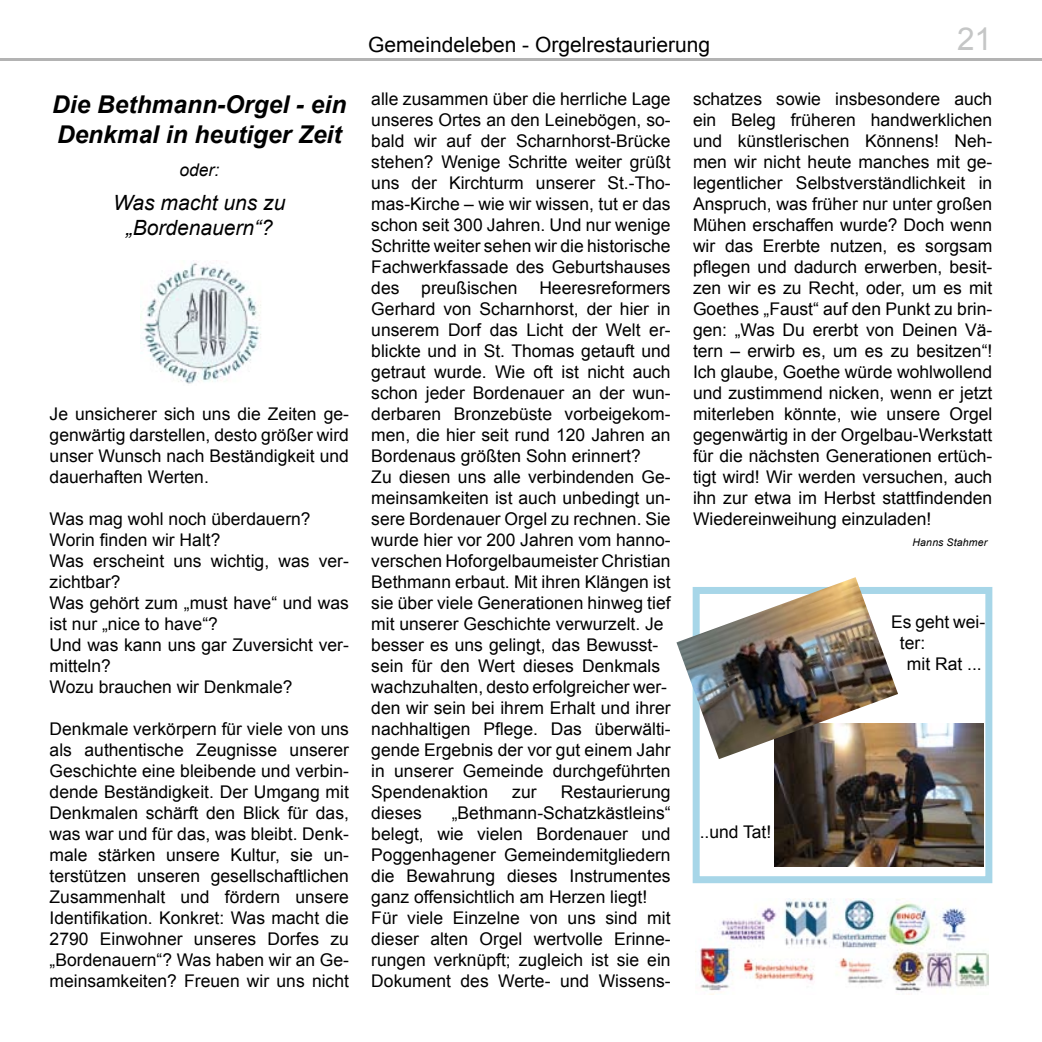
<style>
.page{position:relative;width:1042px;height:1042px;background:#fff}
.page>*{position:absolute;margin:0;border:0;box-sizing:border-box;transform-origin:0 0}
.t1{font:31.5px "Arial";color:#c5c6c6}
.t2{font:italic 700 24.5px/29.4px "Arial";color:#000}
.t3{font:21px "Arial";color:#000}
.t4{font:italic 21px/25.2px "Arial";color:#000;text-align:center}
.t5{font:17.5px/21px "Arial";color:#000;text-align:justify}
.t6{font:italic 17.5px "Arial";color:#000}
.t7{font:italic 10.5px "Arial";letter-spacing:.02em;color:#000}
</style>
<div class="page">
<hr style="left:0;top:58px;width:1042px;height:3px;background:#000">
<img style="left:700px;top:898px;width:288px;height:96px">
<div style="left:693px;top:587px;width:299px;height:296px;border:7px solid #a7d6e8"></div>
<img style="left:774px;top:723px;width:209px;height:143px">
<img style="left:676px;top:577px;width:222px;height:182px">
<img style="left:140px;top:262px;width:121px;height:122px">
<h2 class="t2" style="left:52px;top:91px;width:296px">Die Bethmann-Orgel - ein<br>Denkmal in heutiger Zeit</h2>
<p class="t6" style="left:179px;top:159px;width:41px">oder:</p>
<p class="t4" style="left:113px;top:190px;width:174px">Was macht uns zu „Bordenauern“?</p>
<p class="t5" style="left:50px;top:403px;width:301px">Je unsicherer sich uns die Zeiten ge&shy;genwärtig darstellen, desto größer wird unser Wunsch nach Beständigkeit und dauerhaften Werten.</p>
<p class="t5" style="left:50px;top:508px;width:301px;text-align:left">Was mag wohl noch überdauern?<br>Worin finden wir Halt?<br>Was erscheint uns wichtig, was ver&shy;zichtbar?<br>Was gehört zum „must have“ und was ist nur „nice to have“?<br>Und was kann uns gar Zuversicht ver&shy;mitteln?<br>Wozu brauchen wir Denkmale?</p>
<p class="t5" style="left:50px;top:718px;width:301px">Denkmale verkörpern für viele von uns als authentische Zeugnisse unserer Geschichte eine bleibende und verbin&shy;dende Beständigkeit. Der Umgang mit Denkmalen schärft den Blick für das, was war und für das, was bleibt. Denk&shy;male stärken unsere Kultur, sie un&shy;terstützen unseren gesellschaftlichen Zusammenhalt und fördern unsere Identifikation. Konkret: Was macht die 2790 Einwohner unseres Dorfes zu „Bordenauern“? Was haben wir an Ge&shy;meinsamkeiten? Freuen wir uns nicht</p>
<p class="t3" style="left:368px;top:30px;width:343px">Gemeindeleben - Orgelrestaurierung</p>
<h1 class="t1" style="left:957px;top:17px;width:37px">21</h1>
<p class="t5" style="left:371px;top:88px;width:301px;text-align:left">alle zusammen über die herrliche Lage unseres Ortes an den Leinebögen, so&shy;bald wir auf der Scharnhorst-Brücke stehen? Wenige Schritte weiter grüßt uns der Kirchturm unserer St.-Tho&shy;mas-Kirche – wie wir wissen, tut er das schon seit 300 Jahren. Und nur wenige Schritte weiter sehen wir die historische Fachwerkfassade des Geburtshauses des preußischen Heeresreformers Gerhard von Scharnhorst, der hier in unserem Dorf das Licht der Welt er&shy;blickte und in St. Thomas getauft und getraut wurde. Wie oft ist nicht auch schon jeder Bordenauer an der wun&shy;derbaren Bronzebüste vorbeigekom&shy;men, die hier seit rund 120 Jahren an Bordenaus größten Sohn erinnert?<br>Zu diesen uns alle verbindenden Ge&shy;meinsamkeiten ist auch unbedingt un&shy;sere Bordenauer Orgel zu rechnen. Sie wurde hier vor 200 Jahren vom hanno&shy;verschen Hoforgelbaumeister Christian Bethmann erbaut. Mit ihren Klängen ist sie über viele Generationen hinweg tief mit unserer Geschichte verwurzelt. Je besser es uns gelingt, das Bewusst&shy;sein für den Wert dieses Denkmals wachzuhalten, desto erfolgreicher wer&shy;den wir sein bei ihrem Erhalt und ihrer nachhaltigen Pflege. Das überwälti&shy;gende Ergebnis der vor gut einem Jahr in unserer Gemeinde durchgeführten Spendenaktion</p>
<p class="t5" style="left:512px;top:781px;width:26px">zur</p>
<p class="t5" style="left:561px;top:781px;width:111px">Restaurierung</p>
<p class="t5" style="left:371px;top:802px;width:301px;text-align:left;text-indent:80px">„Bethmann-Schatzkästleins“ belegt, wie vielen Bordenauer und Poggenhagener Gemeindemitgliedern die Bewahrung dieses Instrumentes ganz offensichtlich am Herzen liegt!<br>Für viele Einzelne von uns sind mit dieser alten Orgel wertvolle Erinne&shy;rungen verknüpft; zugleich ist sie ein Dokument des Werte- und Wissens-</p>
<p class="t5" style="left:371px;top:802px;width:52px">dieses</p>
<p class="t5" style="left:693px;top:88px;width:301px">schatzes sowie insbesondere auch ein Beleg früheren handwerklichen und künstlerischen Könnens! Neh&shy;men wir nicht heute manches mit ge&shy;legentlicher Selbstverständlichkeit in Anspruch, was früher nur unter großen Mühen erschaffen wurde? Doch wenn wir das Ererbte nutzen, es sorgsam pflegen und dadurch erwerben, besit&shy;zen wir es zu Recht, oder, um es mit Goethes „Faust“ auf den Punkt zu brin&shy;gen: „Was Du ererbt von Deinen Vä&shy;tern – erwirb es, um es zu besitzen“!<br>Ich glaube, Goethe würde wohlwollend und zustimmend nicken, wenn er jetzt miterleben könnte, wie unsere Orgel gegenwärtig in der Orgelbau-Werkstatt für die nächsten Generationen ertüch&shy;tigt wird! Wir werden versuchen, auch ihn zur etwa im Herbst stattfindenden Wiedereinweihung einzuladen!</p>
<p class="t7" style="left:912px;top:536px;width:76px">Hanns Stahmer</p>
<p class="t5" style="left:700px;top:821px;width:73px">..und Tat!</p>
<p class="t5" style="left:891px;top:611px;width:96px">Es geht wei-</p>
<p class="t5" style="left:900px;top:632px;width:27px">ter:</p>
<p class="t5" style="left:907px;top:653px;width:76px">mit Rat ...</p>
</div>
